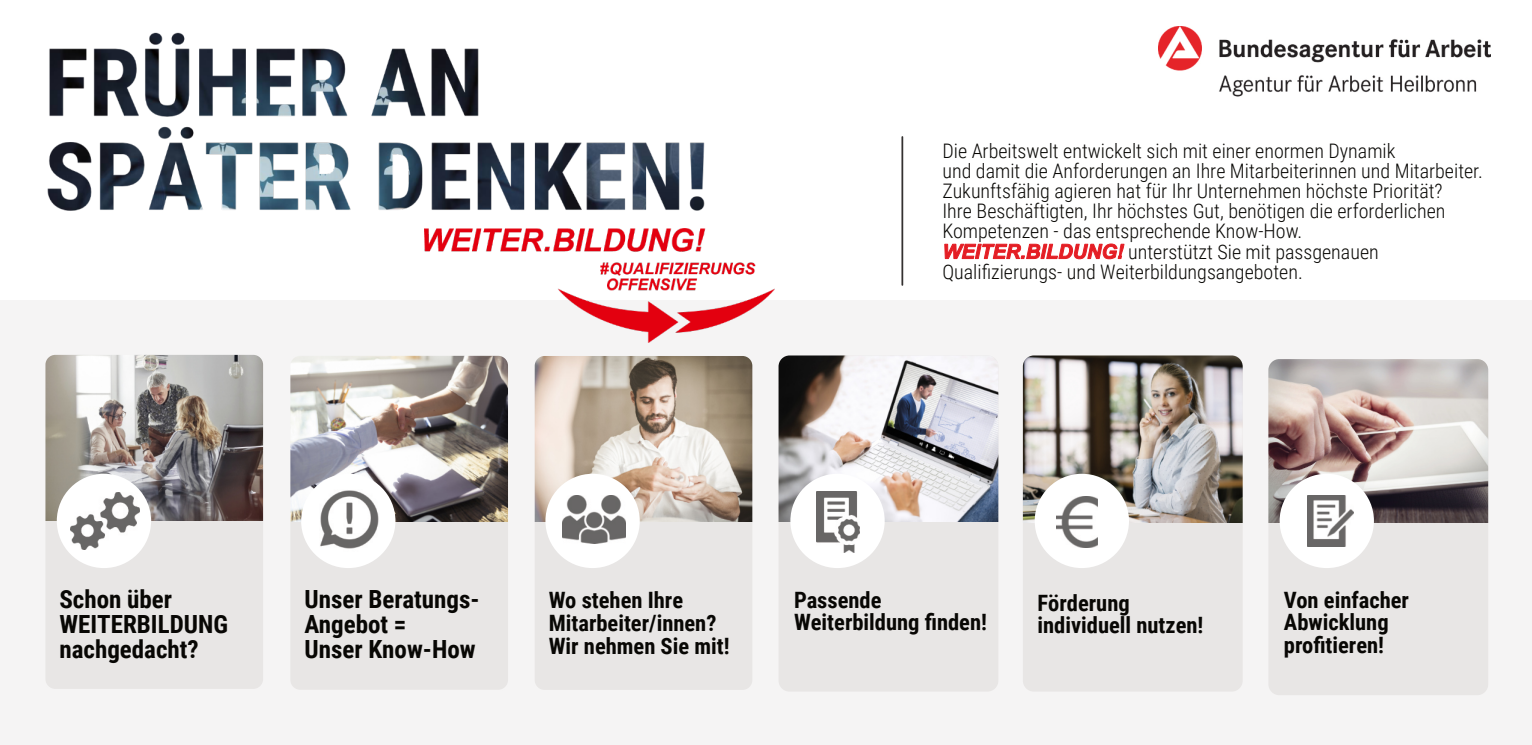
<style>
.page{position:relative;width:1532px;height:745px;background:#fff}
.page>*{position:absolute;margin:0;border:0;box-sizing:border-box;transform-origin:0 0}
.t1{font:700 25px/25px "Roboto Condensed";color:#080704}
.t2{font:700 22.5px/22.5px "Roboto Condensed";color:#080704}
.t3{font:300 20px/20px "Roboto Condensed";color:#080704}
.s1{font-family:"Arial";font-weight:700;font-style:italic;color:#e41e25}
</style>
<div class="page">
<div style="left:0;top:0;width:1531px;height:745px;background:#f5f4f4"></div>
<div style="left:0;top:0;width:1531px;height:299px;background:#fff"></div>
<div style="left:901px;top:136px;width:2px;height:149px;background:#343231;border:1px solid #343231"></div>
<img style="left:1158px;top:26px;width:332px;height:80px">
<div style="left:44px;top:354px;width:220px;height:336px;background:#e8e6e5;border-radius:11px"></div>
<img style="left:46px;top:356px;width:216px;height:164px">
<div style="left:43px;top:353px;width:222px;height:338px;border:2px solid #f5f4f4;border-radius:11px"></div>
<div style="left:289px;top:355px;width:220px;height:335px;background:#e8e6e5;border-radius:11px"></div>
<img style="left:291px;top:356px;width:216px;height:165px">
<div style="left:288px;top:353px;width:222px;height:339px;border:2px solid #f5f4f4;border-radius:11px"></div>
<div style="left:533px;top:355px;width:220px;height:336px;background:#e8e6e5;border-radius:11px"></div>
<img style="left:535px;top:357px;width:216px;height:164px">
<div style="left:532px;top:354px;width:222px;height:338px;border:2px solid #f5f4f4;border-radius:11px"></div>
<div style="left:778px;top:355px;width:220px;height:336px;background:#e8e6e5;border-radius:11px"></div>
<img style="left:778px;top:355px;width:220px;height:167px">
<div style="left:1022px;top:355px;width:220px;height:336px;background:#e8e6e5;border-radius:11px"></div>
<img style="left:1022px;top:355px;width:220px;height:167px">
<div style="left:1268px;top:359px;width:219px;height:336px;background:#e8e6e5;border-radius:11px"></div>
<img style="left:1268px;top:359px;width:219px;height:163px">
<div style="left:301px;top:474px;width:94px;height:94px;background:#fff;border-radius:50%"></div>
<div style="left:545px;top:474px;width:94px;height:94px;background:#fff;border-radius:50%"></div>
<div style="left:790px;top:474px;width:94px;height:94px;background:#fff;border-radius:50%"></div>
<div style="left:1034px;top:474px;width:94px;height:94px;background:#fff;border-radius:50%"></div>
<div style="left:1279px;top:474px;width:94px;height:94px;background:#fff;border-radius:50%"></div>
<img style="left:562px;top:495px;width:63px;height:49px">
<div style="left:57px;top:474px;width:94px;height:94px;background:#fff;border-radius:50%"></div>
<img style="left:320px;top:490px;width:59px;height:59px">
<img style="left:70px;top:492px;width:70px;height:57px">
<img style="left:424px;top:228px;width:351px;height:114px">
<img style="left:35px;top:17px;width:687px;height:220px">
<img style="left:816px;top:492px;width:43px;height:60px">
<img style="left:1307px;top:495px;width:46px;height:51px">
<img style="left:1056px;top:496px;width:41px;height:51px">
<p class="t3" style="left:942px;top:140px;width:542px">Die Arbeitswelt entwickelt sich mit einer enormen Dynamik<br>und damit die Anforderungen an Ihre Mitarbeiterinnen und Mitarbeiter.<br>Zukunftsfähig agieren hat für Ihr Unternehmen höchste Priorität?<br>Ihre Beschäftigten, Ihr höchstes Gut, benötigen die erforderlichen Kompetenzen - das entsprechende Know-How.<br><span class="s1">WEITER.BILDUNG!</span> unterstützt Sie mit passgenauen Qualifizierungs- und Weiterbildungsangeboten.</p>
<p class="t1" style="left:59px;top:585px;width:170px">Schon über<br>WEITERBILDUNG nachgedacht?</p>
<p class="t2" style="left:1037px;top:590px;width:167px">Förderung individuell nutzen!</p>
<p class="t2" style="left:1283px;top:587px;width:127px">Von einfacher<br>Abwicklung profitieren!</p>
<p class="t1" style="left:304px;top:585px;width:176px">Unser Beratungs-<br>Angebot =<br>Unser Know-How</p>
<p class="t2" style="left:794px;top:587px;width:194px">Passende<br>Weiterbildung finden!</p>
<p class="t2" style="left:548px;top:588px;width:182px">Wo stehen Ihre<br>Mitarbeiter/innen?<br>Wir nehmen Sie mit!</p>
</div>
